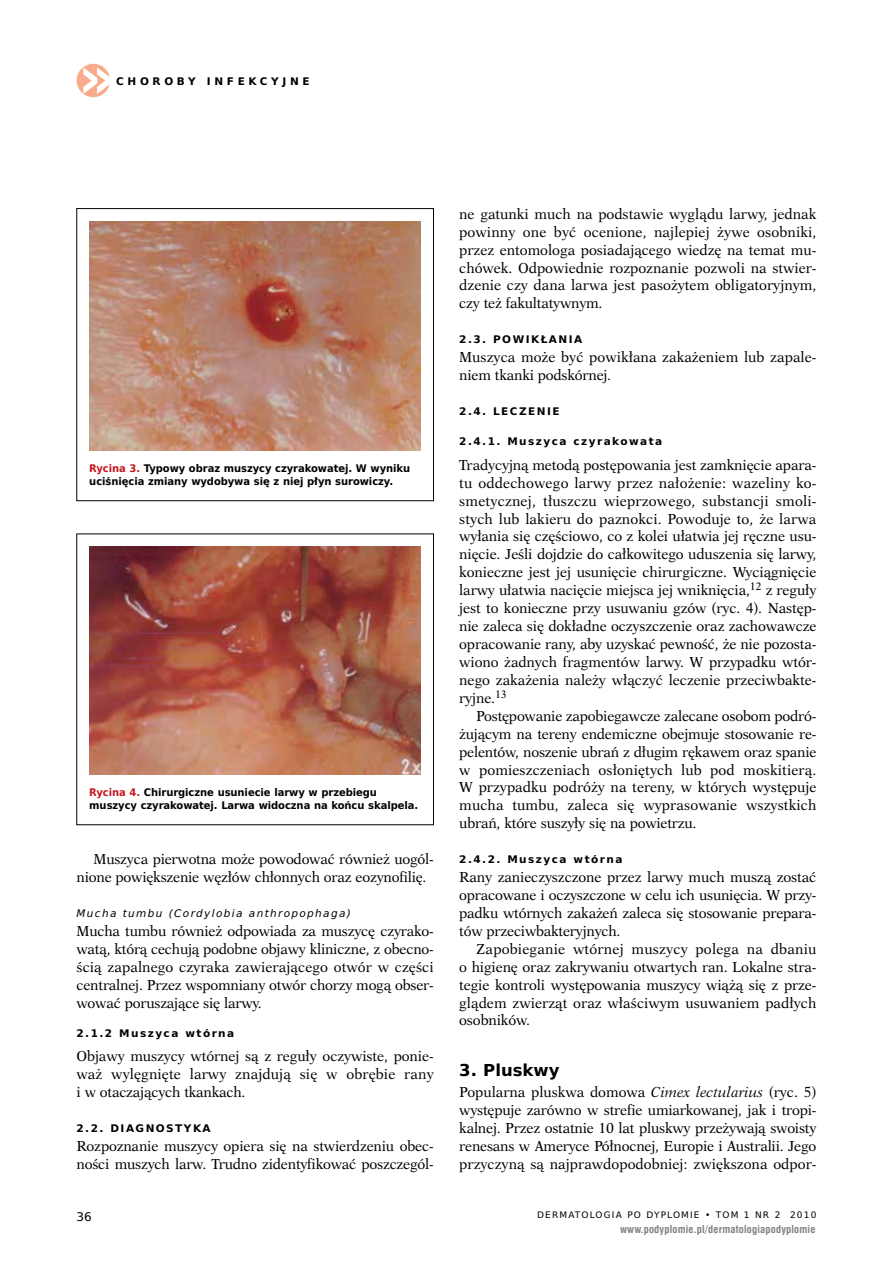
<style>
.page{position:relative;width:893px;height:1263px;background:#fff}
.page>*{position:absolute;margin:0;border:0;box-sizing:border-box;transform-origin:0 0}
.t1{font:700 16.5px "Prima Sans EU";color:#000}
.t2{font:14.55px/18px "Dutch 823 EU";letter-spacing:-.015em;color:#000;text-align:justify;scale:.96 1}
.t3{font:12px "Prima Sans EU";color:#000}
.t4{font:700 10.5px/13.5px "Prima Sans EU";letter-spacing:-.005em;color:#000;scale:.95 1}
.t5{font:700 10.5px "Prima Sans EU";letter-spacing:.14em;color:#000}
.t6{font:700 10.5px "Swis 721 Cn EU";letter-spacing:.02em;color:#808285}
.t7{font:italic 10.5px "Prima Sans EU";letter-spacing:.125em;color:#000}
.t8{font:700 10.5px "Prima Sans EU";letter-spacing:.35em;color:#000}
.t9{font:9px "Prima Sans EU";letter-spacing:.125em;color:#000}
.s1{color:#c4161c}
.s2{font-style:italic}
</style>
<div class="page">
<svg style="left:76px;top:63px;width:358px;height:763px"></svg>
<p class="t8" style="left:116px;top:73px;width:195px">CHOROBY INFEKCYJNE</p>
<p class="t4" style="left:89px;top:460px;width:339px"><span class="s1">Rycina 3.</span> Typowy obraz muszycy czyrakowatej. W wyniku uciśnięcia zmiany wydobywa się z niej płyn surowiczy.</p>
<p class="t4" style="left:89px;top:785px;width:348px"><span class="s1">Rycina 4.</span> Chirurgiczne usuniecie larwy w przebiegu muszycy czyrakowatej. Larwa widoczna na końcu skalpela.</p>
<p class="t2" style="left:77px;top:850px;width:374px;text-indent:17px">Muszyca pierwotna może powodować również uogól&shy;nione powiększenie węzłów chłonnych oraz eozynofilię.</p>
<p class="t7" style="left:77px;top:906px;width:276px">Mucha tumbu (Cordylobia anthropophaga)</p>
<p class="t2" style="left:77px;top:922px;width:374px">Mucha tumbu również odpowiada za muszycę czyrako&shy;watą, którą cechują podobne objawy kliniczne, z obecno&shy;ścią zapalnego czyraka zawierającego otwór w części centralnej. Przez wspomniany otwór chorzy mogą obser&shy;wować poruszające się larwy.</p>
<p class="t5" style="left:77px;top:1026px;width:159px">2.1.2 Muszyca wtórna</p>
<p class="t2" style="left:77px;top:1047px;width:374px">Objawy muszycy wtórnej są z reguły oczywiste, ponie&shy;waż wylęgnięte larwy znajdują się w obrębie rany i w otaczających tkankach.</p>
<p class="t5" style="left:77px;top:1121px;width:136px">2.2. DIAGNOSTYKA</p>
<p class="t2" style="left:77px;top:1137px;width:374px">Rozpoznanie muszycy opiera się na stwierdzeniu obec&shy;ności muszych larw. Trudno zidentyfikować poszczegól-</p>
<p class="t2" style="left:459px;top:205px;width:374px">ne gatunki much na podstawie wyglądu larwy, jednak powinny one być ocenione, najlepiej żywe osobniki, przez entomologa posiadającego wiedzę na temat mu&shy;chówek. Odpowiednie rozpoznanie pozwoli na stwier&shy;dzenie czy dana larwa jest pasożytem obligatoryjnym, czy też fakultatywnym.</p>
<p class="t5" style="left:459px;top:332px;width:124px">2.3. POWIKŁANIA</p>
<p class="t2" style="left:459px;top:348px;width:374px">Muszyca może być powikłana zakażeniem lub zapale&shy;niem tkanki podskórnej.</p>
<p class="t5" style="left:459px;top:404px;width:102px">2.4. LECZENIE</p>
<p class="t5" style="left:459px;top:434px;width:205px">2.4.1. Muszyca czyrakowata</p>
<p class="t2" style="left:459px;top:456px;width:374px">Tradycyjną metodą postępowania jest zamknięcie apara&shy;tu oddechowego larwy przez nałożenie: wazeliny ko&shy;smetycznej, tłuszczu wieprzowego, substancji smoli&shy;stych lub lakieru do paznokci. Powoduje to, że larwa wyłania się częściowo, co z kolei ułatwia jej ręczne usu&shy;nięcie. Jeśli dojdzie do całkowitego uduszenia się larwy, konieczne jest jej usunięcie chirurgiczne. Wyciągnięcie larwy ułatwia nacięcie miejsca jej wniknięcia,<sup>12</sup> z reguły jest to konieczne przy usuwaniu gzów (ryc. 4). Następ&shy;nie zaleca się dokładne oczyszczenie oraz zachowawcze opracowanie rany, aby uzyskać pewność, że nie pozosta&shy;wiono żadnych fragmentów larwy. W przypadku wtór&shy;nego zakażenia należy włączyć leczenie przeciwbakte&shy;ryjne.<sup>13</sup></p>
<p class="t2" style="left:459px;top:707px;width:374px;text-indent:17px">Postępowanie zapobiegawcze zalecane osobom podró&shy;żującym na tereny endemiczne obejmuje stosowanie re&shy;pelentów, noszenie ubrań z długim rękawem oraz spanie w pomieszczeniach osłoniętych lub pod moskitierą.<br>W przypadku podróży na tereny, w których występuje mucha tumbu, zaleca się wyprasowanie wszystkich ubrań, które suszyły się na powietrzu.</p>
<p class="t5" style="left:459px;top:852px;width:165px">2.4.2. Muszyca wtórna</p>
<p class="t2" style="left:459px;top:868px;width:374px">Rany zanieczyszczone przez larwy much muszą zostać opracowane i oczyszczone w celu ich usunięcia. W przy&shy;padku wtórnych zakażeń zaleca się stosowanie prepara&shy;tów przeciwbakteryjnych.</p>
<p class="t2" style="left:459px;top:940px;width:374px;text-indent:17px">Zapobieganie wtórnej muszycy polega na dbaniu o higienę oraz zakrywaniu otwartych ran. Lokalne stra&shy;tegie kontroli występowania muszycy wiążą się z prze&shy;glądem zwierząt oraz właściwym usuwaniem padłych osobników.</p>
<p class="t1" style="left:459px;top:1059px;width:102px">3. Pluskwy</p>
<p class="t2" style="left:459px;top:1083px;width:374px">Popularna pluskwa domowa <span class="s2">Cimex lectularius</span> (ryc. 5) występuje zarówno w strefie umiarkowanej, jak i tropi&shy;kalnej. Przez ostatnie 10 lat pluskwy przeżywają swoisty renesans w Ameryce Północnej, Europie i Australii. Jego przyczyną są najprawdopodobniej: zwiększona odpor-</p>
<p class="t3" style="left:77px;top:1208px;width:17px">36</p>
<p class="t9" style="left:537px;top:1209px;width:281px">DERMATOLOGIA PO DYPLOMIE • TOM 1 NR 2 2010</p>
<p class="t6" style="left:620px;top:1222px;width:197px">www.podyplomie.pl/dermatologiapodyplomie</p>
</div>
